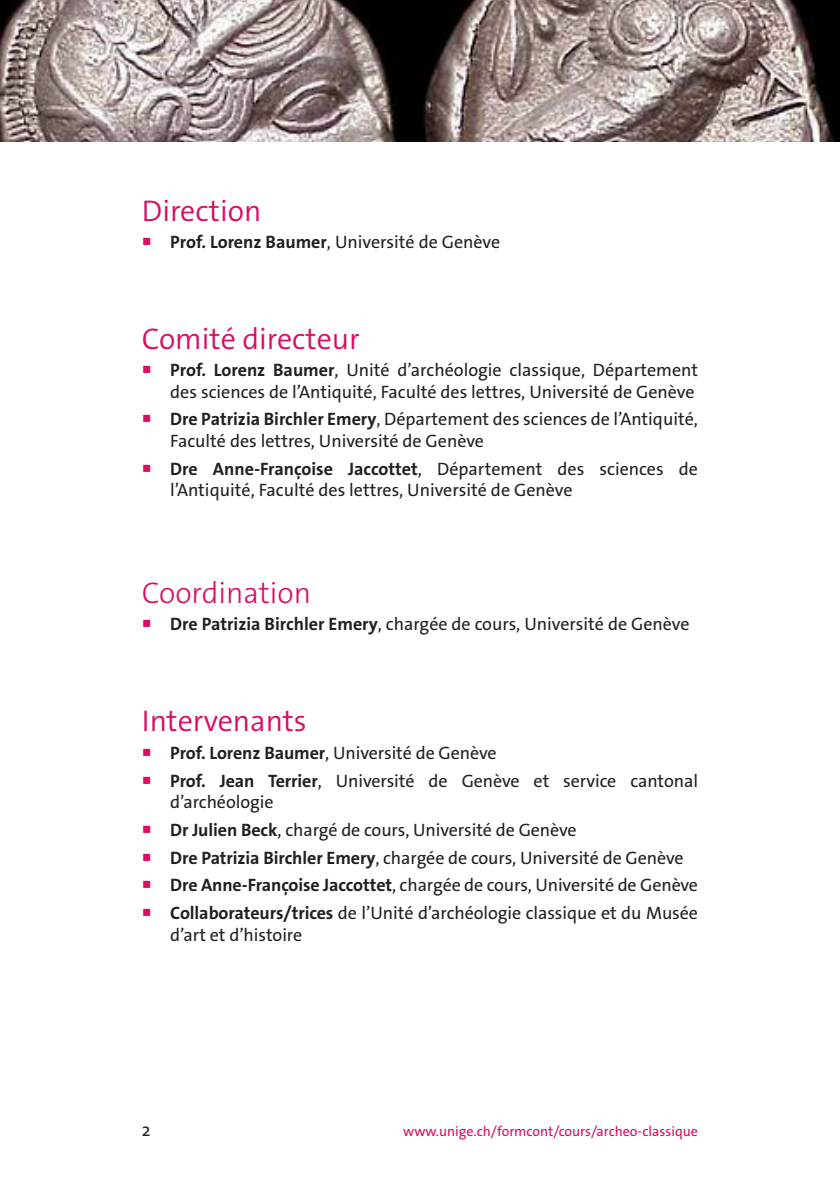
<style>
.page{position:relative;width:840px;height:1191px;background:#fff}
.page>*{position:absolute;margin:0;border:0;box-sizing:border-box;transform-origin:0 0}
.texte{font:300 30px "The Sans Os F";color:#db0a62}
.retrait5{font:300 30px "The Sans Os F";color:#db0a62}
.retrait5-2{font:18px/21.6px "The Sans Os F";letter-spacing:-.005em;color:#231f20}
.t1{font:14px "The Sans Os F";color:#db0a62}
.s1{color:#db0a62}
.s2{font-weight:700}
</style>
<div class="page">
<img style="left:0;top:0;width:839px;height:142px">
<p class="texte" style="left:142px;top:191px;width:121px">Direction</p>
<p class="retrait5-2" style="left:142px;top:231px;width:359px"><span class="s1">○</span> <span class="s2">Prof. Lorenz Baumer</span>, Université de Genève</p>
<p class="texte" style="left:142px;top:319px;width:219px">Comité directeur</p>
<p class="retrait5-2" style="left:142px;top:359px;width:557px;text-align:right"><span class="s1">○</span> <span class="s2">Prof. Lorenz Baumer</span>, Unité d’archéologie classique, Département des sciences de l’Antiquité, Faculté des lettres, Université de Genève</p>
<p class="retrait5-2" style="left:170px;top:408px;width:529px;text-indent:-28px"><span class="s1">○</span> <span class="s2">Dre Patrizia Birchler Emery</span>, Département des sciences de l’Antiquité,<br>Faculté des lettres, Université de Genève</p>
<p class="retrait5-2" style="left:170px;top:458px;width:529px;text-indent:-28px"><span class="s1">○</span> <span class="s2">Dre Anne-Françoise Jaccottet</span>, Département des sciences de l’Antiquité, Faculté des lettres, Université de Genève</p>
<p class="retrait5" style="left:142px;top:573px;width:171px">Coordination</p>
<p class="retrait5-2" style="left:142px;top:614px;width:549px"><span class="s1">○</span> <span class="s2">Dre Patrizia Birchler Emery</span>, chargée de cours, Université de Genève</p>
<p class="texte" style="left:142px;top:702px;width:166px">Intervenants</p>
<p class="retrait5-2" style="left:142px;top:742px;width:356px"><span class="s1">○</span> <span class="s2">Prof. Lorenz Baumer</span>, Université de Genève</p>
<p class="retrait5-2" style="left:170px;top:770px;width:529px;text-indent:-28px"><span class="s1">○</span> <span class="s2">Prof. Jean Terrier</span>, Université de Genève et service cantonal d’archéologie</p>
<p class="retrait5-2" style="left:142px;top:819px;width:436px"><span class="s1">○</span> <span class="s2">Dr Julien Beck</span>, chargé de cours, Université de Genève</p>
<p class="retrait5-2" style="left:142px;top:847px;width:543px"><span class="s1">○</span> <span class="s2">Dre Patrizia Birchler Emery</span>, chargée de cours, Université de Genève</p>
<p class="retrait5-2" style="left:142px;top:874px;width:557px"><span class="s1">○</span> <span class="s2">Dre Anne-Françoise Jaccottet</span>, chargée de cours, Université de Genève</p>
<p class="retrait5-2" style="left:170px;top:902px;width:529px;text-indent:-28px"><span class="s1">○</span> <span class="s2">Collaborateurs/trices</span> de l’Unité d’archéologie classique et du Musée d’art et d’histoire</p>
<p class="retrait5-2" style="left:142px;top:1119px;width:10px">2</p>
<p class="t1" style="left:403px;top:1122px;width:296px">www.unige.ch/formcont/cours/archeo-classique</p>
</div>
